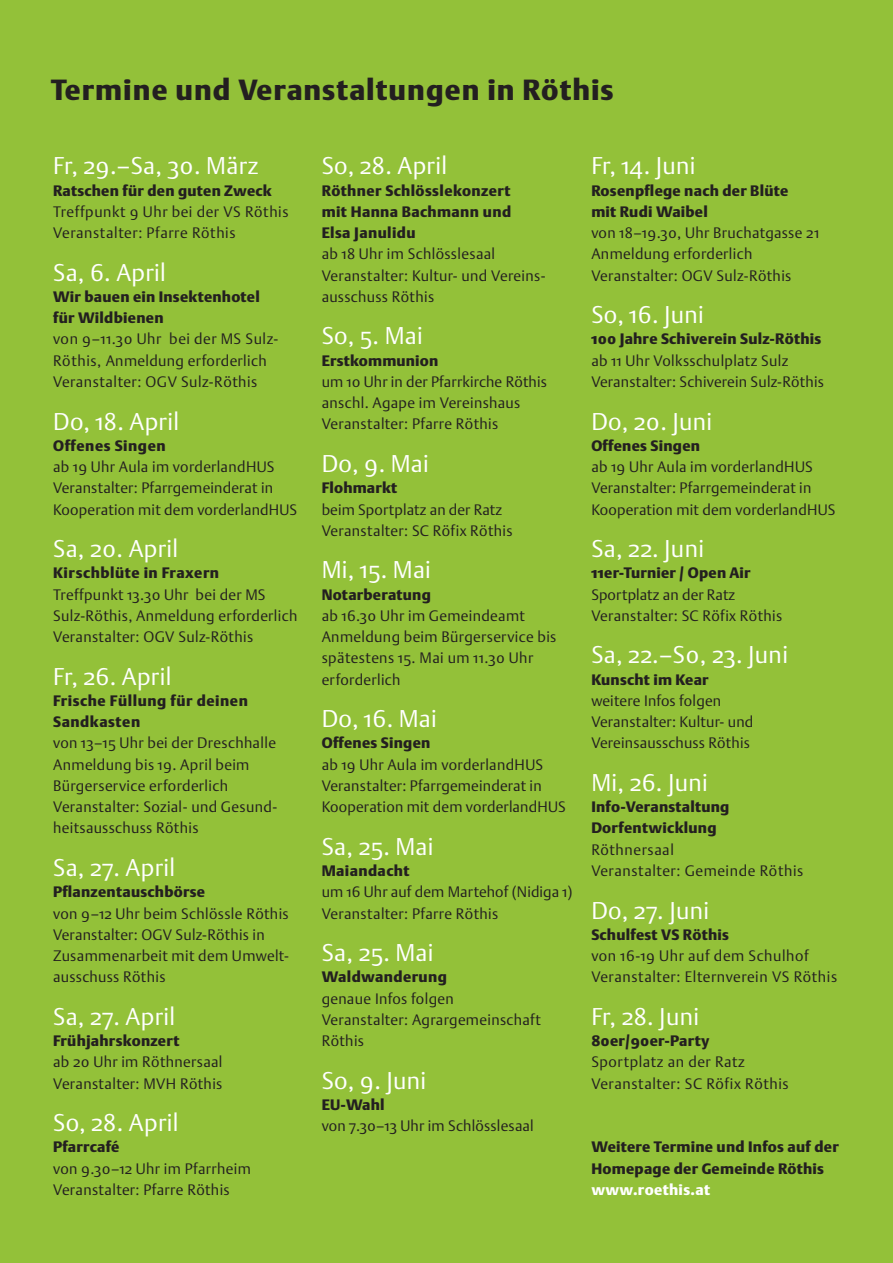
<style>
.page{position:relative;width:893px;height:1263px;background:#93c139}
.page>*{position:absolute;margin:0;border:0;box-sizing:border-box;transform-origin:0 0}
.t1{font:900 28.8px "DTL Argo ST";letter-spacing:.035em;color:#231f20}
.t2{font:300 24px "DTL Argo ST";letter-spacing:.015em;color:#fff}
.t3{font:300 15px/21.3px "DTL Argo ST";letter-spacing:.025em;color:#231f20}
.t4{font:900 15px/21.3px "DTL Argo ST";letter-spacing:.015em;color:#231f20}
.t5{font:900 15px/21.3px "DTL Argo ST";letter-spacing:.035em;color:#231f20}
.t6{font:900 15px "DTL Argo ST";letter-spacing:.02em;color:#fff}
.t7{font:900 15px "DTL Argo ST";letter-spacing:.04em;color:#231f20}
</style>
<div class="page">
<h1 class="t1" style="left:51px;top:73px;width:564px">Termine und Veranstaltungen in Röthis</h1>
<h2 class="t2" style="left:53px;top:152px;width:207px">Fr, 29.–Sa, 30. März</h2>
<p class="t4" style="left:53px;top:180px;width:220px">Ratschen für den guten Zweck</p>
<p class="t3" style="left:53px;top:201px;width:237px">Treffpunkt 9 Uhr bei der VS Röthis<br>Veranstalter: Pfarre Röthis</p>
<h2 class="t2" style="left:53px;top:258px;width:114px">Sa, 6. April</h2>
<p class="t4" style="left:53px;top:286px;width:208px">Wir bauen ein Insektenhotel für Wildbienen</p>
<p class="t3" style="left:53px;top:328px;width:227px">von 9–11.30 Uhr bei der MS Sulz-<br>Röthis, Anmeldung erforderlich<br>Veranstalter: OGV Sulz-Röthis</p>
<h2 class="t2" style="left:53px;top:407px;width:127px">Do, 18. April</h2>
<p class="t7" style="left:53px;top:436px;width:114px">Offenes Singen</p>
<p class="t3" style="left:53px;top:456px;width:246px">ab 19 Uhr Aula im vorderlandHUS<br>Veranstalter: Pfarrgemeinderat in<br>Kooperation mit dem vorderlandHUS</p>
<h2 class="t2" style="left:53px;top:534px;width:127px">Sa, 20. April</h2>
<p class="t5" style="left:53px;top:562px;width:168px">Kirschblüte in Fraxern</p>
<p class="t3" style="left:53px;top:583px;width:246px">Treffpunkt 13.30 Uhr bei der MS<br>Sulz-Röthis, Anmeldung erforderlich<br>Veranstalter: OGV Sulz-Röthis</p>
<h2 class="t2" style="left:53px;top:662px;width:120px">Fr, 26. April</h2>
<p class="t5" style="left:53px;top:690px;width:196px">Frische Füllung für deinen<br>Sandkasten</p>
<p class="t3" style="left:53px;top:732px;width:226px">von 13–15 Uhr bei der Dreschhalle<br>Anmeldung bis 19. April beim<br>Bürgerservice erforderlich<br>Veranstalter: Sozial- und Gesund&shy;heitsausschuss Röthis</p>
<h2 class="t2" style="left:53px;top:853px;width:123px">Sa, 27. April</h2>
<p class="t4" style="left:53px;top:881px;width:154px">Pflanzentauschbörse</p>
<p class="t3" style="left:53px;top:902px;width:237px">von 9–12 Uhr beim Schlössle Röthis<br>Veranstalter: OGV Sulz-Röthis in<br>Zusammenarbeit mit dem Umwelt&shy;ausschuss Röthis</p>
<h2 class="t2" style="left:53px;top:1002px;width:123px">Sa, 27. April</h2>
<p class="t4" style="left:53px;top:1030px;width:128px">Frühjahrskonzert</p>
<p class="t3" style="left:53px;top:1051px;width:171px">ab 20 Uhr im Röthnersaal<br>Veranstalter: MVH Röthis</p>
<h2 class="t2" style="left:53px;top:1108px;width:127px">So, 28. April</h2>
<p class="t4" style="left:53px;top:1136px;width:68px">Pfarrcafé</p>
<p class="t3" style="left:53px;top:1157px;width:199px">von 9.30–12 Uhr im Pfarrheim<br>Veranstalter: Pfarre Röthis</p>
<h2 class="t2" style="left:322px;top:152px;width:127px">So, 28. April</h2>
<p class="t4" style="left:322px;top:180px;width:191px;text-align:justify">Röthner Schlösslekonzert mit Hanna Bachmann und Elsa Janulidu</p>
<p class="t3" style="left:322px;top:243px;width:224px">ab 18 Uhr im Schlösslesaal<br>Veranstalter: Kultur- und Vereins&shy;ausschuss Röthis</p>
<h2 class="t2" style="left:322px;top:322px;width:102px">So, 5. Mai</h2>
<p class="t4" style="left:322px;top:350px;width:118px">Erstkommunion</p>
<p class="t3" style="left:322px;top:371px;width:227px">um 10 Uhr in der Pfarrkirche Röthis anschl. Agape im Vereinshaus<br>Veranstalter: Pfarre Röthis</p>
<h2 class="t2" style="left:322px;top:449px;width:109px">Do, 9. Mai</h2>
<p class="t4" style="left:322px;top:477px;width:77px">Flohmarkt</p>
<p class="t3" style="left:322px;top:498px;width:193px">beim Sportplatz an der Ratz<br>Veranstalter: SC Röfix Röthis</p>
<h2 class="t2" style="left:322px;top:555px;width:111px">Mi, 15. Mai</h2>
<p class="t4" style="left:322px;top:583px;width:111px">Notarberatung</p>
<p class="t3" style="left:322px;top:605px;width:236px">ab 16.30 Uhr im Gemeindeamt<br>Anmeldung beim Bürgerservice bis spätestens 15. Mai um 11.30 Uhr erforderlich</p>
<h2 class="t2" style="left:322px;top:704px;width:117px">Do, 16. Mai</h2>
<p class="t4" style="left:322px;top:732px;width:110px">Offenes Singen</p>
<p class="t3" style="left:322px;top:754px;width:246px">ab 19 Uhr Aula im vorderlandHUS<br>Veranstalter: Pfarrgemeinderat in<br>Kooperation mit dem vorderlandHUS</p>
<h2 class="t2" style="left:322px;top:832px;width:113px">Sa, 25. Mai</h2>
<p class="t4" style="left:322px;top:860px;width:89px">Maiandacht</p>
<p class="t3" style="left:322px;top:881px;width:252px">um 16 Uhr auf dem Martehof (Nidiga 1)<br>Veranstalter: Pfarre Röthis</p>
<h2 class="t2" style="left:322px;top:938px;width:113px">Sa, 25. Mai</h2>
<p class="t4" style="left:322px;top:966px;width:127px">Waldwanderung</p>
<p class="t3" style="left:322px;top:987px;width:221px">genaue Infos folgen<br>Veranstalter: Agrargemeinschaft<br>Röthis</p>
<h2 class="t2" style="left:322px;top:1066px;width:106px">So, 9. Juni</h2>
<p class="t4" style="left:322px;top:1094px;width:64px">EU-Wahl</p>
<p class="t3" style="left:322px;top:1115px;width:214px">von 7.30–13 Uhr im Schlösslesaal</p>
<h2 class="t2" style="left:591px;top:152px;width:106px">Fr, 14. Juni</h2>
<p class="t4" style="left:591px;top:180px;width:198px">Rosenpflege nach der Blüte mit Rudi Waibel</p>
<p class="t3" style="left:591px;top:222px;width:230px">von 18–19.30, Uhr Bruchatgasse 21<br>Anmeldung erforderlich<br>Veranstalter: OGV Sulz-Röthis</p>
<h2 class="t2" style="left:591px;top:300px;width:114px">So, 16. Juni</h2>
<p class="t4" style="left:591px;top:328px;width:231px">100 Jahre Schiverein Sulz-Röthis</p>
<p class="t3" style="left:591px;top:350px;width:234px">ab 11 Uhr Volksschulplatz Sulz<br>Veranstalter: Schiverein Sulz-Röthis</p>
<h2 class="t2" style="left:591px;top:407px;width:122px">Do, 20. Juni</h2>
<p class="t4" style="left:591px;top:435px;width:110px">Offenes Singen</p>
<p class="t3" style="left:591px;top:456px;width:246px">ab 19 Uhr Aula im vorderlandHUS<br>Veranstalter: Pfarrgemeinderat in<br>Kooperation mit dem vorderlandHUS</p>
<h2 class="t2" style="left:591px;top:534px;width:114px">Sa, 22. Juni</h2>
<p class="t4" style="left:591px;top:562px;width:161px">11er-Turnier / Open Air</p>
<p class="t3" style="left:591px;top:583px;width:193px">Sportplatz an der Ratz<br>Veranstalter: SC Röfix Röthis</p>
<h2 class="t2" style="left:591px;top:640px;width:198px">Sa, 22.–S0, 23. Juni</h2>
<p class="t4" style="left:591px;top:668px;width:119px">Kunscht im Kear</p>
<p class="t3" style="left:591px;top:690px;width:164px">weitere Infos folgen<br>Veranstalter: Kultur- und<br>Vereinsausschuss Röthis</p>
<h2 class="t2" style="left:591px;top:768px;width:118px">Mi, 26. Juni</h2>
<p class="t4" style="left:591px;top:796px;width:140px">Info-Veranstaltung<br>Dorfentwicklung</p>
<p class="t3" style="left:591px;top:839px;width:213px">Röthnersaal<br>Veranstalter: Gemeinde Röthis</p>
<h2 class="t2" style="left:591px;top:896px;width:119px">Do, 27. Juni</h2>
<p class="t4" style="left:591px;top:924px;width:139px">Schulfest VS Röthis</p>
<p class="t3" style="left:591px;top:945px;width:247px">von 16-19 Uhr auf dem Schulhof<br>Veranstalter: Elternverein VS Röthis</p>
<h2 class="t2" style="left:591px;top:1002px;width:109px">Fr, 28. Juni</h2>
<p class="t4" style="left:591px;top:1030px;width:120px">80er/90er-Party</p>
<p class="t3" style="left:591px;top:1051px;width:199px">Sportplatz an der Ratz<br>Veranstalter: SC Röfix Röthis</p>
<p class="t4" style="left:591px;top:1136px;width:249px">Weitere Termine und Infos auf der<br>Homepage der Gemeinde Röthis</p>
<p class="t6" style="left:591px;top:1181px;width:120px">www.roethis.at</p>
</div>
